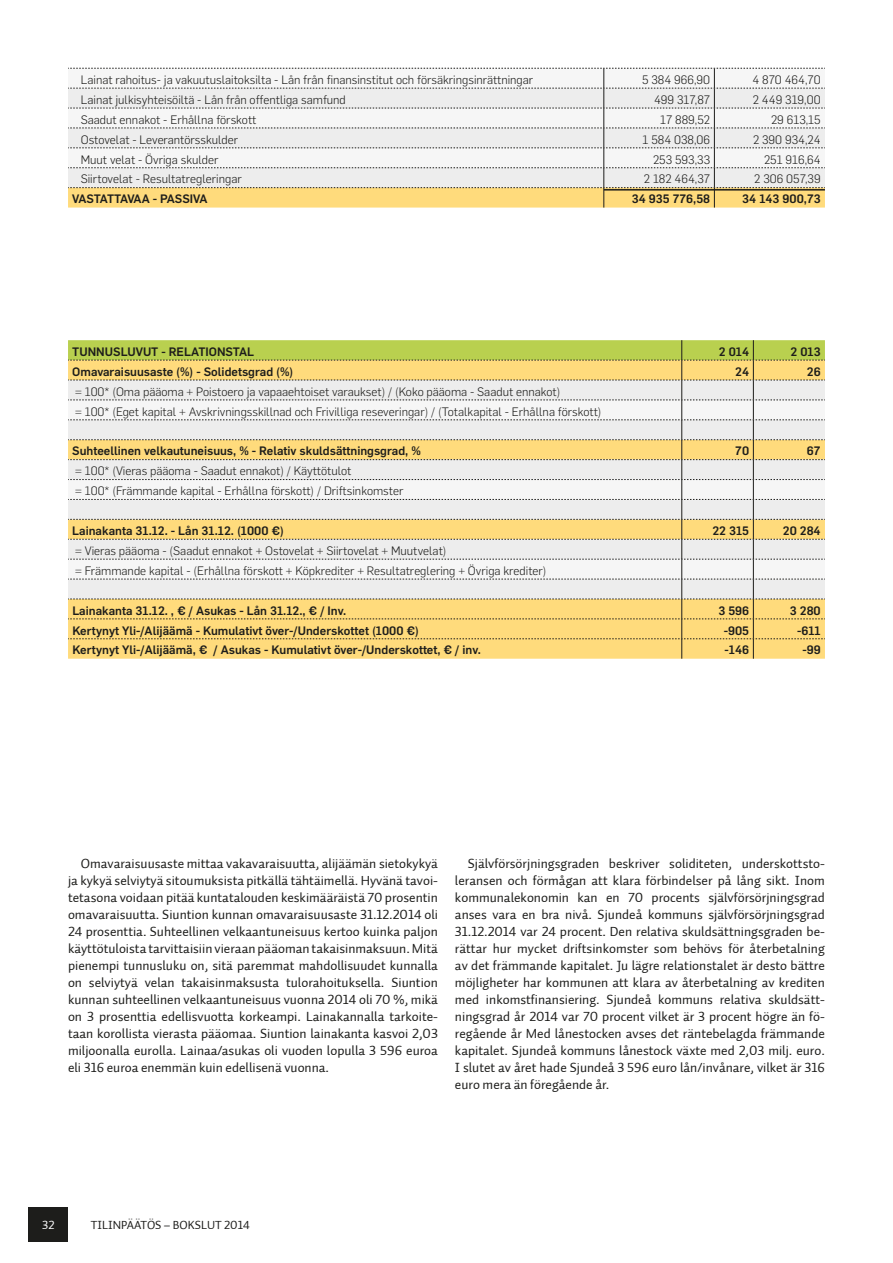
<style>
.page{position:relative;width:893px;height:1263px;background:#fff}
.page>*{position:absolute;margin:0;border:0;box-sizing:border-box;transform-origin:0 0}
.t1{font:13.5px/17px "Auto 2 Regular LF";color:#1d1d1b;text-align:justify}
.t2{font:300 12px/20px "Flama";color:#1d1d1b}
.t3{font:500 12px "Flama";color:#1d1d1b}
.t4{font:12px "Auto 1 Regular LF";color:#1d1d1b}
.t5{font:500 12px "Flama";letter-spacing:-.04em;color:#1d1d1b}
.t6{font:12px "Auto 2 Regular LF";color:#fff}
</style>
<div class="page">
<div style="left:28px;top:1208px;width:40px;height:34px;background:#1d1d1b"></div>
<svg style="left:68px;top:68px;width:757px;height:140px"></svg>
<hr style="left:604px;top:189px;width:110px;height:2px;background:#1d1d1b">
<hr style="left:714px;top:189px;width:111px;height:2px;background:#1d1d1b">
<svg style="left:68px;top:340px;width:757px;height:319px"></svg>
<p class="t2" style="left:81px;top:69px;width:454px">Lainat rahoitus- ja vakuutuslaitoksilta - Lån från finansinstitut och försäkringsinrättningar</p>
<p class="t2" style="left:642px;top:69px;width:70px">5 384 966,90</p>
<p class="t2" style="left:752px;top:69px;width:70px">4 870 464,70</p>
<p class="t2" style="left:81px;top:89px;width:267px">Lainat julkisyhteisöiltä - Lån från offentliga samfund</p>
<p class="t2" style="left:654px;top:89px;width:58px">499 317,87</p>
<p class="t2" style="left:753px;top:89px;width:69px">2 449 319,00</p>
<p class="t2" style="left:81px;top:109px;width:177px">Saadut ennakot - Erhållna förskott</p>
<p class="t2" style="left:660px;top:109px;width:51px">17 889,52</p>
<p class="t2" style="left:771px;top:109px;width:51px">29 613,15</p>
<p class="t2" style="left:81px;top:129px;width:159px">Ostovelat - Leverantörsskulder</p>
<p class="t2" style="left:643px;top:129px;width:69px">1 584 038,06</p>
<p class="t2" style="left:753px;top:129px;width:69px">2 390 934,24</p>
<p class="t2" style="left:81px;top:149px;width:139px">Muut velat - Övriga skulder</p>
<p class="t2" style="left:653px;top:149px;width:59px">253 593,33</p>
<p class="t2" style="left:764px;top:149px;width:58px">251 916,64</p>
<p class="t2" style="left:81px;top:169px;width:163px">Siirtovelat - Resultatregleringar</p>
<p class="t2" style="left:644px;top:169px;width:68px">2 182 464,37</p>
<p class="t2" style="left:754px;top:169px;width:68px">2 306 057,39</p>
<p class="t5" style="left:72px;top:190px;width:137px">VASTATTAVAA - PASSIVA</p>
<p class="t3" style="left:632px;top:190px;width:80px">34 935 776,58</p>
<p class="t3" style="left:742px;top:190px;width:80px">34 143 900,73</p>
<p class="t3" style="left:72px;top:343px;width:183px">TUNNUSLUVUT - RELATIONSTAL</p>
<p class="t3" style="left:719px;top:343px;width:32px">2 014</p>
<p class="t3" style="left:790px;top:343px;width:32px">2 013</p>
<p class="t3" style="left:72px;top:363px;width:223px">Omavaraisuusaste (%) - Solidetsgrad (%)</p>
<p class="t3" style="left:735px;top:363px;width:15px">24</p>
<p class="t3" style="left:807px;top:363px;width:15px">26</p>
<p class="t2" style="left:75px;top:381px;width:528px">= 100* (Oma pääoma + Poistoero ja vapaaehtoiset varaukset) / (Koko pääoma - Saadut ennakot)<br>= 100* (Eget kapital + Avskrivningsskillnad och Frivilliga reseveringar) / (Totalkapital - Erhållna förskott)</p>
<p class="t3" style="left:72px;top:442px;width:350px">Suhteellinen velkautuneisuus, % - Relativ skuldsättningsgrad, %</p>
<p class="t3" style="left:735px;top:442px;width:15px">70</p>
<p class="t3" style="left:807px;top:442px;width:15px">67</p>
<p class="t2" style="left:75px;top:460px;width:330px">= 100* (Vieras pääoma - Saadut ennakot) / Käyttötulot<br>= 100* (Främmande kapital - Erhållna förskott) / Driftsinkomster</p>
<p class="t3" style="left:72px;top:522px;width:213px">Lainakanta 31.12. - Lån 31.12. (1000 €)</p>
<p class="t3" style="left:712px;top:522px;width:38px">22 315</p>
<p class="t3" style="left:783px;top:522px;width:39px">20 284</p>
<p class="t2" style="left:75px;top:540px;width:473px">= Vieras pääoma - (Saadut ennakot + Ostovelat + Siirtovelat + Muutvelat)<br>= Främmande kapital - (Erhållna förskott + Köpkrediter + Resultatreglering + Övriga krediter)</p>
<p class="t3" style="left:72px;top:602px;width:275px">Lainakanta 31.12. , € / Asukas - Lån 31.12., € / Inv.</p>
<p class="t3" style="left:718px;top:602px;width:32px">3 596</p>
<p class="t3" style="left:790px;top:602px;width:32px">3 280</p>
<p class="t3" style="left:72px;top:622px;width:348px">Kertynyt Yli-/Alijäämä - Kumulativt över-/Underskottet (1000 €)</p>
<p class="t3" style="left:724px;top:622px;width:27px">-905</p>
<p class="t3" style="left:797px;top:622px;width:25px">-611</p>
<p class="t3" style="left:72px;top:641px;width:410px">Kertynyt Yli-/Alijäämä, € / Asukas - Kumulativt över-/Underskottet, € / inv.</p>
<p class="t3" style="left:724px;top:641px;width:26px">-146</p>
<p class="t3" style="left:802px;top:641px;width:20px">-99</p>
<p class="t1" style="left:68px;top:855px;width:371px;text-indent:13px">Omavaraisuusaste mittaa vakavaraisuutta, alijäämän sietokykyä ja kykyä selviytyä sitoumuksista pitkällä tähtäimellä. Hyvänä tavoi&shy;tetasona voidaan pitää kuntatalouden keskimääräistä 70 prosentin omavaraisuutta. Siuntion kunnan omavaraisuusaste 31.12.2014 oli 24 prosenttia. Suhteellinen velkaantuneisuus kertoo kuinka paljon käyttötuloista tarvittaisiin vieraan pääoman takaisinmaksuun. Mitä pienempi tunnusluku on, sitä paremmat mahdollisuudet kunnalla on selviytyä velan takaisinmaksusta tulorahoituksella. Siuntion kunnan suhteellinen velkaantuneisuus vuonna 2014 oli 70 %, mikä on 3 prosenttia edellisvuotta korkeampi. Lainakannalla tarkoite&shy;taan korollista vierasta pääomaa. Siuntion lainakanta kasvoi 2,03 miljoonalla eurolla. Lainaa/asukas oli vuoden lopulla 3 596 euroa eli 316 euroa enemmän kuin edellisenä vuonna.</p>
<p class="t1" style="left:455px;top:855px;width:371px;text-indent:13px">Självförsörjningsgraden beskriver soliditeten, underskottsto&shy;leransen och förmågan att klara förbindelser på lång sikt. Inom kommunalekonomin kan en 70 procents självförsörjningsgrad anses vara en bra nivå. Sjundeå kommuns självförsörjningsgrad 31.12.2014 var 24 procent. Den relativa skuldsättningsgraden be&shy;rättar hur mycket driftsinkomster som behövs för återbetalning av det främmande kapitalet. Ju lägre relationstalet är desto bättre möjligheter har kommunen att klara av återbetalning av krediten med inkomstfinansiering. Sjundeå kommuns relativa skuldsätt&shy;ningsgrad år 2014 var 70 procent vilket är 3 procent högre än fö&shy;regående år Med lånestocken avses det räntebelagda främmande kapitalet. Sjundeå kommuns lånestock växte med 2,03 milj. euro.<br>I slutet av året hade Sjundeå 3 596 euro lån/invånare, vilket är 316 euro mera än föregående år.</p>
<p class="t6" style="left:42px;top:1217px;width:14px">32</p>
<p class="t4" style="left:91px;top:1218px;width:160px">TILINPÄÄTÖS – BOKSLUT 2014</p>
</div>
